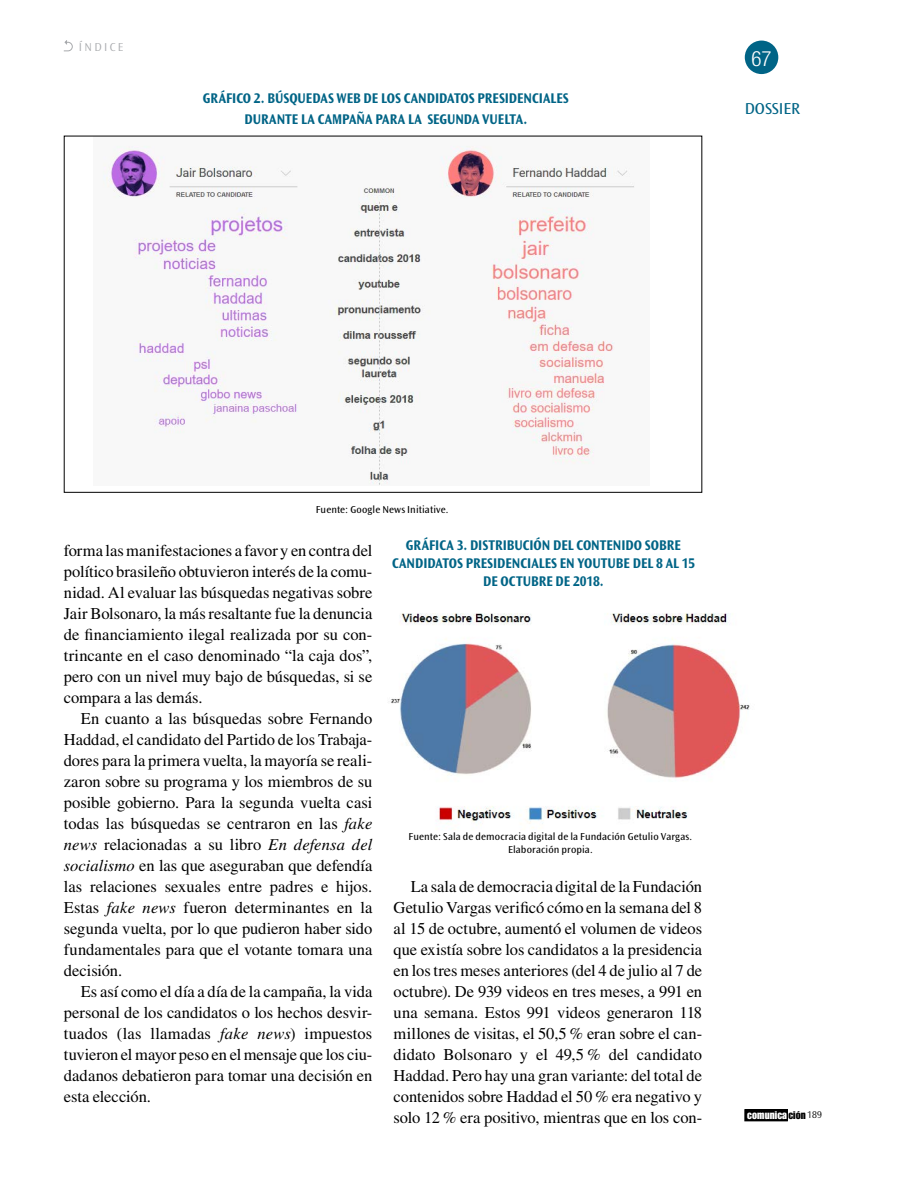
<style>
.page{position:relative;width:915px;height:1191px;background:#fff}
.page>*{position:absolute;margin:0;border:0;box-sizing:border-box;transform-origin:0 0}
.t1{font:300 condensed 21px "Helvetica Neue LT Std";color:#fff}
.t2{font:16.5px/21px "Times LT Std";letter-spacing:-.005em;color:#000;text-align:justify}
.t3{font:16.5px "Ocean Sans Std";color:#006486}
.t4{font:700 14.7px/18px "Ocean Sans Std";color:#006486;text-align:center;scale:.9 1}
.t5{font:300 12px "Ocean Sans Std";letter-spacing:.2em;color:#a7a9ac}
.t6{font:10.8px "Impact LT Std";letter-spacing:.01em;color:#fff}
.t7{font:10.5px/13.5px "Ocean Sans Std";letter-spacing:.01em;color:#000;text-align:center}
.s1{font-style:italic}
.s2{color:#000}
.s3{font-family:"Ocean Sans Std";font-weight:300;font-size:10.2px;color:#000}
</style>
<div class="page">
<div style="left:744px;top:41px;width:34px;height:33px;background:#006486;border-radius:50%"></div>
<div style="left:744px;top:1109px;width:43px;height:11px;background:#000"></div>
<div style="left:744px;top:1109px;width:43px;height:12px;border:1px solid #000"></div>
<svg style="left:64px;top:40px;width:9px;height:11px"></svg>
<img style="left:103px;top:146px;width:531px;height:339px">
<img style="left:391px;top:613px;width:359px;height:215px">
<p class="t5" style="left:79px;top:40px;width:46px">ÍNDICE</p>
<p class="t4" style="left:203px;top:88px;width:408px;line-height:21px">GRÁFICO 2. BÚSQUEDAS WEB DE LOS CANDIDATOS PRESIDENCIALES<br>DURANTE LA CAMPAÑA PARA LA SEGUNDA VUELTA.</p>
<p class="t1" style="left:751px;top:46px;width:22px">67</p>
<p class="t3" style="left:744px;top:100px;width:57px">DOSSIER</p>
<p class="t7" style="left:315px;top:503px;width:134px">Fuente: Google News Initiative.</p>
<p class="t4" style="left:392px;top:536px;width:338px">GRÁFICA 3. DISTRIBUCIÓN DEL CONTENIDO SOBRE<br>CANDIDATOS PRESIDENCIALES EN YOUTUBE DEL 8 AL 15<br>DE OCTUBRE DE 2018.</p>
<p class="t2" style="left:64px;top:539px;width:310px">forma las manifestaciones a favor y en contra del político brasileño obtuvieron interés de la comu&shy;nidad. Al evaluar las búsquedas negativas sobre Jair Bolsonaro, la más resaltante fue la denuncia de financiamiento ilegal realizada por su con&shy;trincante en el caso denominado “la caja dos”, pero con un nivel muy bajo de búsquedas, si se compara a las demás.</p>
<p class="t2" style="left:64px;top:707px;width:310px;text-indent:17px">En cuanto a las búsquedas sobre Fernando Haddad, el candidato del Partido de los Trabaja&shy;dores para la primera vuelta, la mayoría se reali&shy;zaron sobre su programa y los miembros de su posible gobierno. Para la segunda vuelta casi todas las búsquedas se centraron en las <span class="s1">fake news</span> relacionadas a su libro <span class="s1">En defensa del socialismo</span> en las que aseguraban que defendía las relaciones sexuales entre padres e hijos.<br>Estas <span class="s1">fake news</span> fueron determinantes en la segunda vuelta, por lo que pudieron haber sido fundamentales para que el votante tomara una decisión.</p>
<p class="t2" style="left:64px;top:981px;width:310px;text-indent:17px">Es así como el día a día de la campaña, la vida personal de los candidatos o los hechos desvir&shy;tuados (las llamadas <span class="s1">fake news</span>) impuestos tuvieron el mayor peso en el mensaje que los ciu&shy;dadanos debatieron para tomar una decisión en esta elección.</p>
<p class="t7" style="left:408px;top:829px;width:285px">Fuente: Sala de democracia digital de la Fundación Getulio Vargas.<br>Elaboración propia.</p>
<p class="t2" style="left:393px;top:876px;width:310px;text-indent:17px">La sala de democracia digital de la Fundación Getulio Vargas verificó cómo en la semana del 8 al 15 de octubre, aumentó el volumen de videos que existía sobre los candidatos a la presidencia en los tres meses anteriores (del 4 de julio al 7 de octubre). De 939 videos en tres meses, a 991 en una semana. Estos 991 videos generaron 118 millones de visitas, el 50,5 % eran sobre el can&shy;didato Bolsonaro y el 49,5 % del candidato Haddad. Pero hay una gran variante: del total de contenidos sobre Haddad el 50 % era negativo y solo 12 % era positivo, mientras que en los con-</p>
<p class="t6" style="left:747px;top:1108px;width:76px">comunica <span class="s2">ción</span><span class="s3">189</span></p>
</div>
